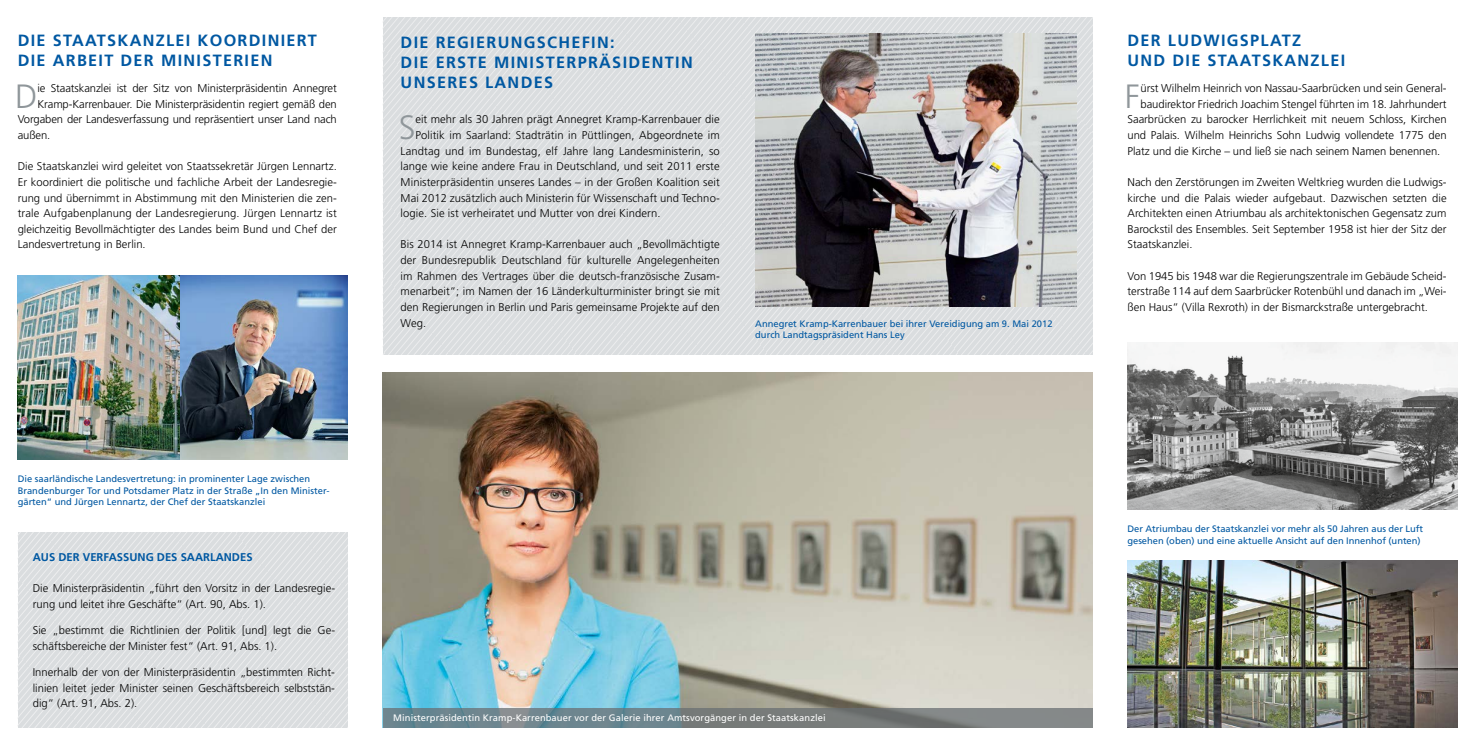
<style>
.page{position:relative;width:1475px;height:745px;background:#fff}
.page>*{position:absolute;margin:0;border:0;box-sizing:border-box;transform-origin:0 0}
.t1{font:300 33.62px "Frutiger";color:#8f969a}
.t2{font:700 16.25px/20px "Frutiger";letter-spacing:.08em;color:#0058a2}
.t3{font:300 11.25px/15.6px "Frutiger";color:#000;text-align:justify}
.t4{font:700 11.25px "Frutiger";color:#0058a2}
.t5{font:9.38px/11.2px "Frutiger";color:#0058a2}
.t6{font:9.38px "Frutiger";letter-spacing:.01em;color:#fff}
</style>
<div class="page">
<div style="left:18px;top:531px;width:329px;height:195px;background:linear-gradient(to right,#dee0e2,#dee0e2)"></div>
<img style="left:179px;top:275px;width:168px;height:184px">
<img style="left:18px;top:275px;width:161px;height:184px">
<div style="left:383px;top:18px;width:708px;height:336px;background:linear-gradient(to right,#dee1e3,#dadcde)"></div>
<img style="left:383px;top:372px;width:708px;height:335px">
<svg style="left:383px;top:707px;width:708px;height:19px;background:#778488"></svg>
<img style="left:755px;top:34px;width:320px;height:272px">
<img style="left:1127px;top:342px;width:329px;height:166px">
<img style="left:1127px;top:560px;width:329px;height:166px">
<h2 class="t2" style="left:18px;top:31px;width:301px">DIE STAATSKANZLEI KOORDINIERT<br>DIE ARBEIT DER MINISTERIEN</h2>
<h1 class="t1" style="left:15px;top:77px;width:24px">D</h1>
<p class="t3" style="left:37px;top:80px;width:301px">ie Staatskanzlei ist der Sitz von Ministerpräsidentin Annegret</p>
<p class="t3" style="left:37px;top:96px;width:301px">Kramp-Karrenbauer. Die Ministerpräsidentin regiert gemäß den</p>
<p class="t3" style="left:18px;top:111px;width:320px">Vorgaben der Landesverfassung und repräsentiert unser Land nach</p>
<p class="t3" style="left:18px;top:127px;width:34px">außen.</p>
<p class="t3" style="left:18px;top:158px;width:320px">Die Staatskanzlei wird geleitet von Staatssekretär Jürgen Lennartz.<br>Er koordiniert die politische und fachliche Arbeit der Landesregie&shy;rung und übernimmt in Abstimmung mit den Ministerien die zen&shy;trale Aufgabenplanung der Landesregierung. Jürgen Lennartz ist gleichzeitig Bevollmächtigter des Landes beim Bund und Chef der Landesvertretung in Berlin.</p>
<p class="t5" style="left:18px;top:473px;width:313px">Die saarländische Landesvertretung: in prominenter Lage zwischen<br>Brandenburger Tor und Potsdamer Platz in der Straße „In den Minister&shy;gärten“ und Jürgen Lennartz, der Chef der Staatskanzlei</p>
<p class="t4" style="left:33px;top:550px;width:9px">AUS</p>
<p class="t4" style="left:58px;top:550px;width:8px">DER</p>
<p class="t4" style="left:83px;top:550px;width:35px">VER FASSUN</p>
<p class="t4" style="left:146px;top:550px;width:19px">G DES</p>
<p class="t4" style="left:181px;top:550px;width:9px">SAARLANDES</p>
<p class="t3" style="left:33px;top:580px;width:304px">Die Ministerpräsidentin „führt den Vorsitz in der Landesregie&shy;rung und leitet ihre Geschäfte“ (Art. 90, Abs. 1).</p>
<p class="t3" style="left:33px;top:622px;width:304px">Sie „bestimmt die Richtlinien der Politik [und] legt die Ge&shy;schäftsbereiche der Minister fest“ (Art. 91, Abs. 1).</p>
<p class="t3" style="left:33px;top:663px;width:304px">Innerhalb der von der Ministerpräsidentin „bestimmten Richt&shy;linien leitet jeder Minister seinen Geschäftsbereich selbststän&shy;dig“ (Art. 91, Abs. 2).</p>
<h2 class="t2" style="left:400px;top:32px;width:293px">DIE REGIERUNGSCHEFIN:<br>DIE ERSTE M INISTERPRÄSIDENTIN<br>UNSERES LANDES</h2>
<h1 class="t1" style="left:398px;top:108px;width:18px">S</h1>
<p class="t3" style="left:415px;top:111px;width:306px">eit mehr als 30 Jahren prägt Annegret Kramp-Karrenbauer die</p>
<p class="t3" style="left:415px;top:127px;width:306px">Politik im Saarland: Stadträtin in Püttlingen, Abgeordnete im</p>
<p class="t3" style="left:400px;top:143px;width:320px">Landtag und im Bundestag, elf Jahre lang Landesministerin, so</p>
<p class="t3" style="left:400px;top:158px;width:320px">lange wie keine andere Frau in Deutschland, und seit 2011 erste</p>
<p class="t3" style="left:400px;top:174px;width:320px">Ministerpräsidentin unseres Landes – in der Großen Koalition seit</p>
<p class="t3" style="left:400px;top:190px;width:320px">Mai 2012 zusätzlich auch Ministerin für Wissenschaft und Techno-</p>
<p class="t3" style="left:400px;top:205px;width:261px">logie. Sie ist verheiratet und Mutter von drei Kindern.</p>
<p class="t3" style="left:400px;top:236px;width:320px">Bis 2014 ist Annegret Kramp-Karrenbauer auch „Bevollmächtigte der Bundesrepublik Deutschland für kulturelle Angelegenheiten im Rahmen des Vertrages über die deutsch-französische Zusam&shy;menarbeit“; im Namen der 16 Länderkulturminister bringt sie mit den Regierungen in Berlin und Paris gemeinsame Projekte auf den Weg.</p>
<p class="t5" style="left:755px;top:317px;width:299px">Annegret Kramp-Karrenbauer bei ihrer Vereidigung am 9. Mai 2012 durch Landtagspräsident Hans Ley</p>
<p class="t6" style="left:393px;top:711px;width:434px">Ministerpräsidentin Kramp-Karrenbauer vor der Galerie ihrer Amtsvorgänger in der Staatskanzlei</p>
<h2 class="t2" style="left:1127px;top:31px;width:219px">DER LUDWIGSPLATZ<br>UND DIE STAATSKANZLEI</h2>
<h1 class="t1" style="left:1124px;top:77px;width:16px">F</h1>
<p class="t3" style="left:1140px;top:80px;width:307px">ürst Wilhelm Heinrich von Nassau-Saarbrücken und sein General-</p>
<p class="t3" style="left:1140px;top:96px;width:307px">baudirektor Friedrich Joachim Stengel führten im 18. Jahrhundert</p>
<p class="t3" style="left:1127px;top:111px;width:320px">Saarbrücken zu barocker Herrlichkeit mit neuem Schloss, Kirchen</p>
<p class="t3" style="left:1127px;top:127px;width:320px">und Palais. Wilhelm Heinrichs Sohn Ludwig vollendete 1775 den</p>
<p class="t3" style="left:1127px;top:143px;width:314px">Platz und die Kirche – und ließ sie nach seinem Namen benennen.</p>
<p class="t3" style="left:1127px;top:174px;width:320px">Nach den Zerstörungen im Zweiten Weltkrieg wurden die Ludwigs&shy;kirche und die Palais wieder aufgebaut. Dazwischen setzten die Architekten einen Atriumbau als architektonischen Gegensatz zum Barockstil des Ensembles. Seit September 1958 ist hier der Sitz der Staatskanzlei.</p>
<p class="t3" style="left:1127px;top:268px;width:320px">Von 1945 bis 1948 war die Regierungszentrale im Gebäude Scheid&shy;terstraße 114 auf dem Saarbrücker Rotenbühl und danach im „Wei&shy;ßen Haus“ (Villa Rexroth) in der Bismarckstraße untergebracht.</p>
<p class="t5" style="left:1127px;top:523px;width:297px">Der Atriumbau der Staatskanzlei vor mehr als 50 Jahren aus der Luft gesehen (oben) und eine aktuelle Ansicht auf den Innenhof (unten)</p>
</div>
